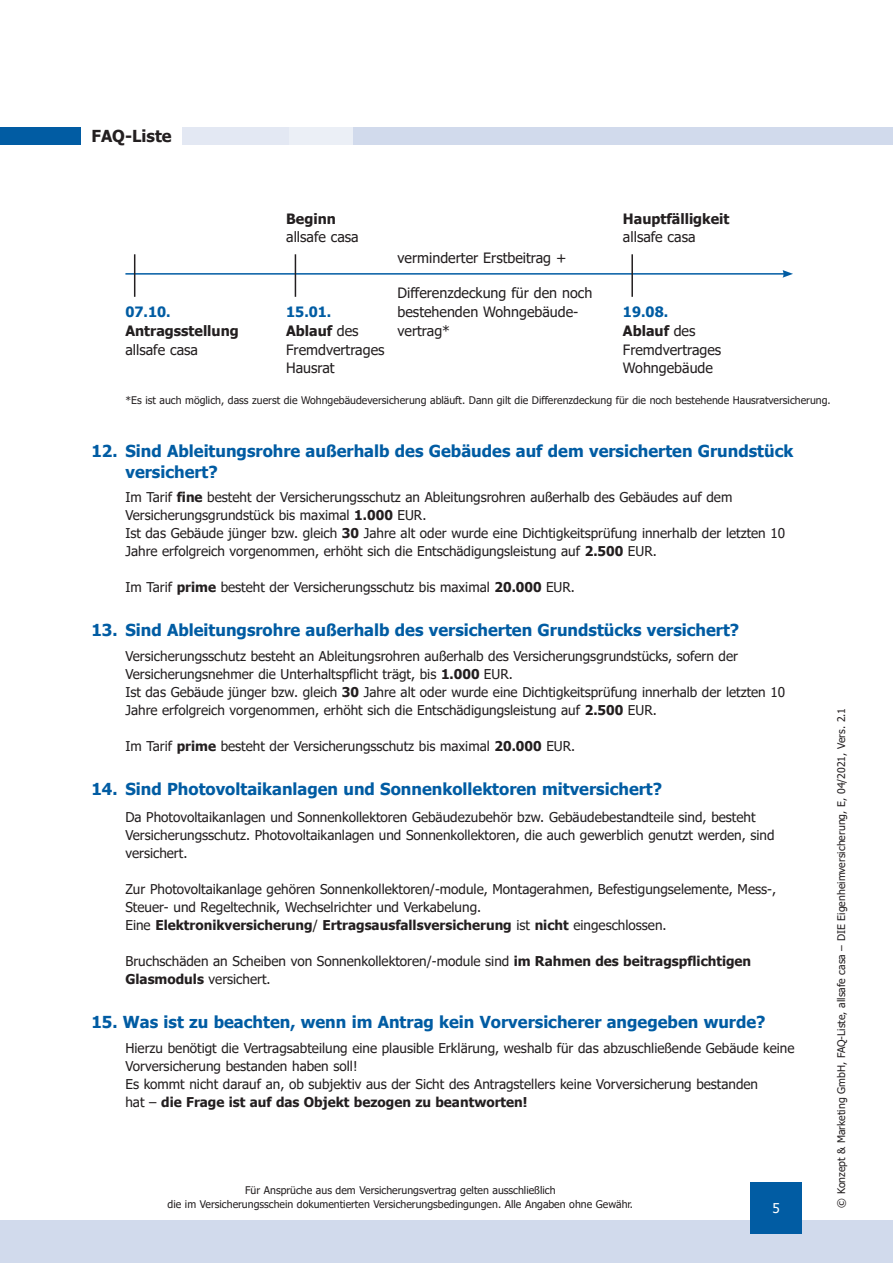
<style>
.page{position:relative;width:893px;height:1263px;background:#fff}
.page>*{position:absolute;margin:0;border:0;box-sizing:border-box;transform-origin:0 0}
.t1{font:700 16.5px/20.2px "Tahoma";color:#015ca3}
.t2{font:700 16.5px "Tahoma";color:#231f20}
.t3{font:14.25px/18.8px "Tahoma";color:#231f20}
.t4{font:700 14.25px "Tahoma";color:#231f20}
.t5{font:700 14.25px "Tahoma";color:#015ca3}
.t6{font:13.5px/18px "Tahoma";color:#231f20}
.t7{font:13.5px "Tahoma";color:#fff}
.t8{font:10.5px/13.5px "Tahoma";color:#231f20;text-align:center}
.s1{font-weight:700;color:#015ca3}
.s2{font-weight:700}
</style>
<div class="page">
<div style="left:0;top:128px;width:81px;height:17px;background:#015ca3"></div>
<div style="left:183px;top:128px;width:710px;height:17px;background:#d1daec"></div>
<div style="left:183px;top:128px;width:170px;height:17px;background:#e3e8f3"></div>
<div style="left:0;top:1220px;width:893px;height:43px;background:#d1daec"></div>
<div style="left:750px;top:1182px;width:51px;height:51px;background:#015ca3"></div>
<hr style="left:125px;top:273px;width:660px;height:2px;background:#015ca3">
<svg style="left:782px;top:270px;width:11px;height:8px"></svg>
<hr style="left:134px;top:254px;width:1px;height:43px;background:#231f20">
<hr style="left:295px;top:254px;width:1px;height:43px;background:#231f20">
<hr style="left:631px;top:254px;width:2px;height:43px;background:#231f20">
<p class="t2" style="left:91px;top:125px;width:82px">FAQ-Liste</p>
<p class="t5" style="left:125px;top:302px;width:47px">07.10.</p>
<p class="t4" style="left:125px;top:321px;width:115px">Antragsstellung</p>
<p class="t3" style="left:125px;top:341px;width:74px">allsafe casa</p>
<p class="t4" style="left:286px;top:208px;width:51px">Beginn</p>
<p class="t3" style="left:286px;top:228px;width:74px">allsafe casa</p>
<p class="t4" style="left:623px;top:208px;width:108px">Hauptfälligkeit</p>
<p class="t3" style="left:623px;top:228px;width:74px">allsafe casa</p>
<p class="t3" style="left:398px;top:249px;width:170px">verminderter Erstbeitrag +</p>
<p class="t3" style="left:398px;top:285px;width:196px">Differenzdeckung für den noch bestehenden Wohngebäude&shy;vertrag*</p>
<p class="t3" style="left:286px;top:303px;width:100px"><span class="s1">15.01.<br></span><span class="s2">Ablauf</span> des<br>Fremdvertrages<br>Hausrat</p>
<p class="t3" style="left:623px;top:303px;width:100px"><span class="s1">19.08.<br></span><span class="s2">Ablauf</span> des<br>Fremdvertrages<br>Wohngebäude</p>
<p class="t8" style="left:125px;top:393px;width:707px">*Es ist auch möglich, dass zuerst die Wohngebäudeversicherung abläuft. Dann gilt die Differenzdeckung für die noch bestehende Hausratversicherung.</p>
<p class="t1" style="left:125px;top:442px;width:669px;text-indent:-34px">12. Sind Ableitungsrohre außerhalb des Gebäudes auf dem versicherten Grundstück versichert?</p>
<p class="t6" style="left:125px;top:489px;width:661px">Im Tarif <span class="s2">fine</span> besteht der Versicherungsschutz an Ableitungsrohren außerhalb des Gebäudes auf dem Versicherungsgrundstück bis maximal <span class="s2">1.000</span> EUR.<br>Ist das Gebäude jünger bzw. gleich <span class="s2">30</span> Jahre alt oder wurde eine Dichtigkeitsprüfung innerhalb der letzten 10<br>Jahre erfolgreich vorgenommen, erhöht sich die Entschädigungsleistung auf <span class="s2">2.500</span> EUR.</p>
<p class="t6" style="left:125px;top:579px;width:451px">Im Tarif <span class="s2">prime</span> besteht der Versicherungsschutz bis maximal <span class="s2">20.000</span> EUR.</p>
<p class="t1" style="left:91px;top:621px;width:649px">13. Sind Ableitungsrohre außerhalb des versicherten Grundstücks versichert?</p>
<p class="t6" style="left:125px;top:648px;width:661px">Versicherungsschutz besteht an Ableitungsrohren außerhalb des Versicherungsgrundstücks, sofern der Versicherungsnehmer die Unterhaltspflicht trägt, bis <span class="s2">1.000</span> EUR.<br>Ist das Gebäude jünger bzw. gleich <span class="s2">30</span> Jahre alt oder wurde eine Dichtigkeitsprüfung innerhalb der letzten 10<br>Jahre erfolgreich vorgenommen, erhöht sich die Entschädigungsleistung auf <span class="s2">2.500</span> EUR.</p>
<p class="t6" style="left:125px;top:738px;width:451px">Im Tarif <span class="s2">prime</span> besteht der Versicherungsschutz bis maximal <span class="s2">20.000</span> EUR.</p>
<p class="t1" style="left:91px;top:779px;width:572px">14. Sind Photovoltaikanlagen und Sonnenkollektoren mitversichert?</p>
<p class="t6" style="left:125px;top:808px;width:651px">Da Photovoltaikanlagen und Sonnenkollektoren Gebäudezubehör bzw. Gebäudebestandteile sind, besteht<br>Versicherungsschutz. Photovoltaikanlagen und Sonnenkollektoren, die auch gewerblich genutzt werden, sind versichert.</p>
<p class="t6" style="left:125px;top:880px;width:652px">Zur Photovoltaikanlage gehören Sonnenkollektoren/-module, Montagerahmen, Befestigungselemente, Mess-,<br>Steuer- und Regeltechnik, Wechselrichter und Verkabelung.<br>Eine <span class="s2">Elektronikversicherung</span>/ <span class="s2">Ertragsausfallsversicherung</span> ist <span class="s2">nicht</span> eingeschlossen.</p>
<p class="t6" style="left:125px;top:952px;width:627px">Bruchschäden an Scheiben von Sonnenkollektoren/-module sind <span class="s2">im Rahmen des beitragspflichtigen<br>Glasmoduls</span> versichert.</p>
<p class="t1" style="left:91px;top:1012px;width:676px">15. Was ist zu beachten, wenn im Antrag kein Vorversicherer angegeben wurde?</p>
<p class="t6" style="left:125px;top:1040px;width:671px">Hierzu benötigt die Vertragsabteilung eine plausible Erklärung, weshalb für das abzuschließende Gebäude keine Vorversicherung bestanden haben soll!<br>Es kommt nicht darauf an, ob subjektiv aus der Sicht des Antragstellers keine Vorversicherung bestanden<br>hat – <span class="s2">die Frage ist auf das Objekt bezogen zu beantworten!</span></p>
<p class="t8" style="left:835px;top:1208px;width:501px;rotate:-90deg">© Konzept &amp; Marketing GmbH, FAQ-Liste, allsafe casa – DIE Eigenheimversicherung, E, 04/2021, Vers. 2.1</p>
<p class="t8" style="left:168px;top:1184px;width:467px">Für Ansprüche aus dem Versicherungsvertrag gelten ausschließlich<br>die im Versicherungsschein dokumentierten Versicherungsbedingungen. Alle Angaben ohne Gewähr.</p>
<p class="t7" style="left:772px;top:1199px;width:9px">5</p>
</div>
